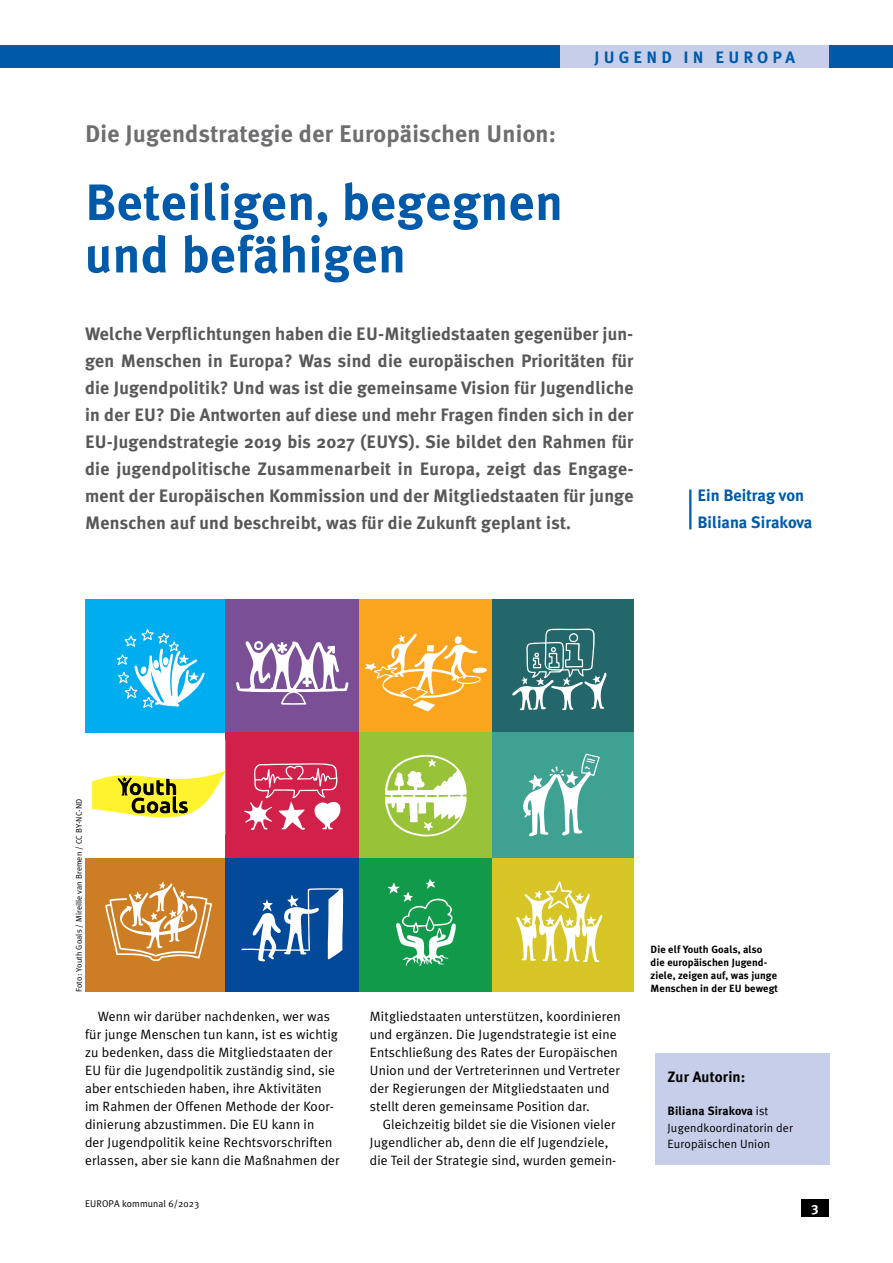
<style>
.page{position:relative;width:893px;height:1263px;background:#fff}
.page>*{position:absolute;margin:0;border:0;box-sizing:border-box;transform-origin:0 0}
.t1{font:700 51px/52.5px "Meta Plus";letter-spacing:.01em;color:#005aaa}
.t2{font:700 24px "Meta Plus";letter-spacing:.01em;color:#6d6e70}
.t3{font:700 18px/27px "Meta Plus";letter-spacing:.01em;color:#58585a;text-align:justify}
.t4{font:700 16.5px/27px "Meta Plus";color:#005aaa}
.t5{font:700 16.5px "Meta Plus";letter-spacing:.25em;color:#005aaa}
.t6{font:700 15px "Meta Plus";letter-spacing:.01em;color:#000}
.t7{font:13.5px/18px "Meta Plus Normal";letter-spacing:.01em;color:#000}
.t8{font:700 13.5px "Meta Plus";color:#fff}
.t9{font:12px/16.5px "Meta Plus Normal";letter-spacing:.01em;color:#000}
.t10{font:700 12px "Meta Plus";letter-spacing:.01em;color:#000}
.t11{font:700 10.5px/12.8px "Meta Plus";letter-spacing:.01em;color:#000}
.t12{font:9.75px "Meta Plus Normal";letter-spacing:.01em;color:#000}
.t13{font:8.25px "Meta Plus Normal";letter-spacing:.01em;color:#000}
.s1{font-family:"Meta Plus Normal";font-weight:400}
</style>
<div class="page">
<div style="left:0;top:46px;width:893px;height:22px;background:#005aaa"></div>
<div style="left:560px;top:46px;width:269px;height:22px;background:#c7cee9"></div>
<div style="left:655px;top:1053px;width:174px;height:112px;background:#c7cee9"></div>
<hr style="left:689px;top:490px;width:2px;height:39px;background:#005aaa">
<svg style="left:85px;top:600px;width:549px;height:392px;background:#8a9a7c"></svg>
<div style="left:801px;top:1199px;width:28px;height:17px;background:#000"></div>
<h2 class="t2" style="left:85px;top:120px;width:473px">Die Jugendstrategie der Europäischen Union:</h2>
<h1 class="t1" style="left:85px;top:176px;width:479px">Beteiligen, begegnen und befähigen</h1>
<p class="t5" style="left:594px;top:48px;width:202px">JUGEND IN EUROPA</p>
<p class="t3" style="left:85px;top:320px;width:550px">Welche Verpflichtungen haben die EU-Mitgliedstaaten gegenüber jun&shy;gen Menschen in Europa? Was sind die europäischen Prioritäten für die Jugendpolitik? Und was ist die gemeinsame Vision für Jugendliche in der EU? Die Antworten auf diese und mehr Fragen finden sich in der EU-Jugendstrategie 2019 bis 2027 (EUYS). Sie bildet den Rahmen für die jugendpolitische Zusammenarbeit in Europa, zeigt das Engage&shy;ment der Europäischen Kommission und der Mitgliedstaaten für junge Menschen auf und beschreibt, was für die Zukunft geplant ist.</p>
<p class="t4" style="left:697px;top:482px;width:116px">Ein Beitrag von<br>Biliana Sirakova</p>
<p class="t13" style="left:74px;top:992px;width:195px;rotate:-90deg">Foto: Youth Goals / Mireille van Bremen / CC BY-NC-ND</p>
<p class="t7" style="left:85px;top:1007px;width:256px;text-indent:13px">Wenn wir darüber nachdenken, wer was für junge Menschen tun kann, ist es wichtig zu bedenken, dass die Mitgliedstaaten der EU für die Jugendpolitik zuständig sind, sie aber entschieden haben, ihre Aktivitäten<br>im Rahmen der Offenen Methode der Koor&shy;dinierung abzustimmen. Die EU kann in<br>der Jugendpolitik keine Rechtsvorschriften erlassen, aber sie kann die Maßnahmen der</p>
<p class="t7" style="left:370px;top:1007px;width:252px">Mitgliedstaaten unterstützen, koordinieren und ergänzen. Die Jugendstrategie ist eine Entschließung des Rates der Europäischen Union und der Vertreterinnen und Vertreter der Regierungen der Mitgliedstaaten und stellt deren gemeinsame Position dar.</p>
<p class="t7" style="left:370px;top:1115px;width:248px;text-indent:13px">Gleichzeitig bildet sie die Visionen vieler<br>Jugendlicher ab, denn die elf Jugendziele, die Teil der Strategie sind, wurden gemein-</p>
<p class="t12" style="left:85px;top:1198px;width:116px">EUROPA kommunal 6/2023</p>
<p class="t11" style="left:651px;top:943px;width:129px">Die elf Youth Goals, also die europäischen Jugend&shy;ziele, zeigen auf, was junge<br>Menschen in der EU bewegt</p>
<p class="t6" style="left:668px;top:1068px;width:79px">Zur Autorin:</p>
<p class="t10" style="left:668px;top:1104px;width:102px">Biliana Sirakova <span class="s1">ist</span></p>
<p class="t9" style="left:668px;top:1119px;width:127px">Jugendkoordinatorin der<br>Europäischen Union</p>
<p class="t8" style="left:812px;top:1199px;width:8px">3</p>
</div>
